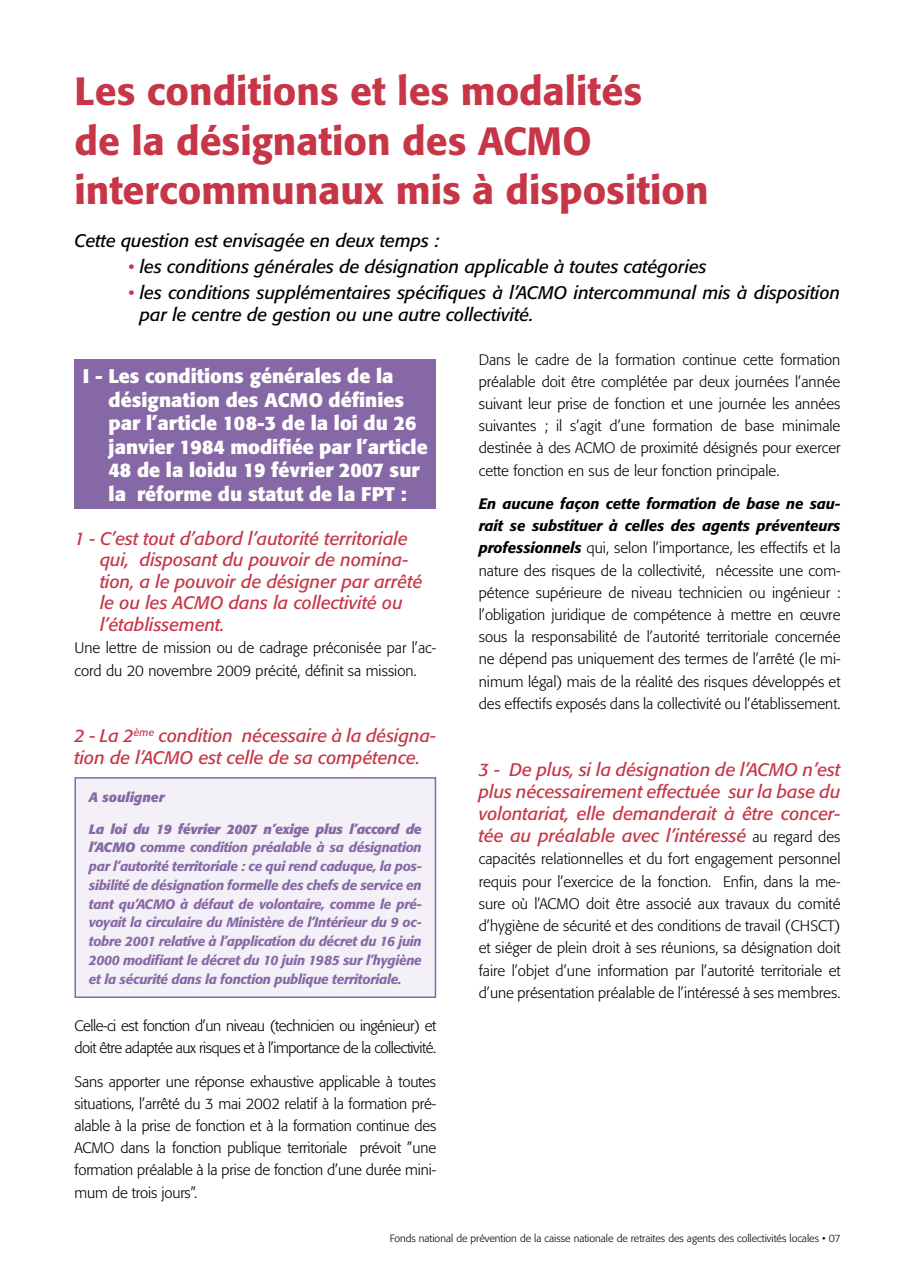
<style>
.page{position:relative;width:915px;height:1285px;background:#fff}
.page>*{position:absolute;margin:0;border:0;box-sizing:border-box;transform-origin:0 0}
.t1{font:500 39px/49.5px "Formata";color:#c73647}
.t2{font:700 19.5px/23.4px "Formata";color:#fff}
.t3{font:italic 18px/21.6px "Formata";color:#c73647}
.t4{font:italic 18px/21.6px "Formata";color:#000}
.t5{font:300 15px/22.2px "Formata";color:#000;text-align:justify}
.t6{font:300 15px/22.2px "Formata";letter-spacing:-.03em;color:#000}
.t7{font:italic 500 13.5px/18.8px "Formata";letter-spacing:-.02em;color:#8768a6;text-align:justify}
.t8{font:italic 700 13.5px "Formata";color:#8768a6}
.t9{font:300 10.5px "Formata";color:#000}
.s1{color:#c73647}
.s2{font-weight:700}
.s3{font-weight:500;font-style:italic}
.s4{font-weight:300;font-style:normal;font-size:15px;color:#000}
</style>
<div class="page">
<div style="left:74px;top:777px;width:363px;height:221px;background:#f3f0f7"></div>
<div style="left:74px;top:359px;width:362px;height:150px;background:#8768a6"></div>
<h1 class="t1" style="left:74px;top:67px;width:635px">Les conditions et les modalités<br>de la désignation des ACMO intercommunaux mis à disposition</h1>
<p class="t4" style="left:74px;top:230px;width:366px">Cette question est envisagée en deux temps :</p>
<p class="t4" style="left:128px;top:256px;width:579px"><span class="s1">•</span> les conditions générales de désignation applicable à toutes catégories</p>
<p class="t4" style="left:140px;top:282px;width:702px;text-indent:-11px"><span class="s1">•</span> les conditions supplémentaires spécifiques à l’ACMO intercommunal mis à disposition par le centre de gestion ou une autre collectivité.</p>
<h2 class="t2" style="left:109px;top:364px;width:320px;text-indent:-26px">I - Les conditions générales de la désignation des ACMO définies par l’article 108-3 de la loi du 26 janvier 1984 modifiée par l’article<br>48 de la loidu 19 février 2007 sur la réforme du statut de la FPT :</h2>
<p class="t3" style="left:100px;top:527px;width:324px;text-indent:-26px">1 - C’est tout d’abord l’autorité territoriale qui, disposant du pouvoir de nomina&shy;tion, a le pouvoir de désigner par arrêté le ou les ACMO dans la collectivité ou l’établissement.</p>
<p class="t5" style="left:74px;top:637px;width:363px">Une lettre de mission ou de cadrage préconisée par l’ac&shy;cord du 20 novembre 2009 précité, définit sa mission.</p>
<p class="t3" style="left:74px;top:724px;width:363px;line-height:22.2px">2 - La 2<sup>ème</sup> condition nécessaire à la désigna&shy;tion de l’ACMO est celle de sa compétence.</p>
<p class="t8" style="left:89px;top:788px;width:77px">A souligner</p>
<p class="t7" style="left:89px;top:819px;width:334px"><span class="s2">La loi du 19 février 2007 n’exige plus l’accord de l’ACMO</span> comme condition préalable à sa désignation par l’autorité territoriale : ce qui rend caduque, la pos&shy;sibilité de désignation formelle des chefs de service en tant qu’ACMO à défaut de volontaire, comme le pré&shy;voyait la circulaire du Ministère de l’Intérieur du 9 oc&shy;tobre 2001 relative à l’application du décret du 16 juin 2000 modifiant le décret du 10 juin 1985 sur l’hygiène et la sécurité dans la fonction publique territoriale.</p>
<p class="t6" style="left:74px;top:1014px;width:363px">Celle-ci est fonction d’un niveau (technicien ou ingénieur) et doit être adaptée aux risques et à l’importance de la collectivité.</p>
<p class="t5" style="left:74px;top:1070px;width:363px">Sans apporter une réponse exhaustive applicable à toutes situations, l’arrêté du 3 mai 2002 relatif à la formation pré&shy;alable à la prise de fonction et à la formation continue des ACMO dans la fonction publique territoriale prévoit ”une formation préalable à la prise de fonction d’une durée mini&shy;mum de trois jours”.</p>
<p class="t5" style="left:478px;top:348px;width:363px">Dans le cadre de la formation continue cette formation préalable doit être complétée par deux journées l’année suivant leur prise de fonction et une journée les années suivantes ; il s’agit d’une formation de base minimale destinée à des ACMO de proximité désignés pour exercer cette fonction en sus de leur fonction principale.</p>
<p class="t5" style="left:478px;top:492px;width:363px"><span class="s3">En aucune façon cette formation de base ne sau&shy;rait se substituer à celles des agents préventeurs professionnels</span> qui, selon l’importance, les effectifs et la nature des risques de la collectivité, nécessite une com&shy;pétence supérieure de niveau technicien ou ingénieur : l’obligation juridique de compétence à mettre en œuvre sous la responsabilité de l’autorité territoriale concernée ne dépend pas uniquement des termes de l’arrêté (le mi&shy;nimum légal) mais de la réalité des risques développés et des effectifs exposés dans la collectivité ou l’établissement.</p>
<p class="t3" style="left:478px;top:758px;width:363px;line-height:22.2px;text-align:justify">3 - De plus, si la désignation de l’ACMO n’est plus nécessairement effectuée sur la base du volontariat, elle demanderait à être concer&shy;tée au préalable avec l’intéressé <span class="s4">au regard des</span></p>
<p class="t5" style="left:478px;top:848px;width:363px">capacités relationnelles et du fort engagement personnel requis pour l’exercice de la fonction. Enfin, dans la me&shy;sure où l’ACMO doit être associé aux travaux du comité d’hygiène de sécurité et des conditions de travail (CHSCT) et siéger de plein droit à ses réunions, sa désignation doit faire l’objet d’une information par l’autorité territoriale et d’une présentation préalable de l’intéressé à ses membres.</p>
<p class="t9" style="left:389px;top:1231px;width:452px">Fonds national de prévention de la caisse nationale de retraites des agents des collectivités locales • 07</p>
</div>
